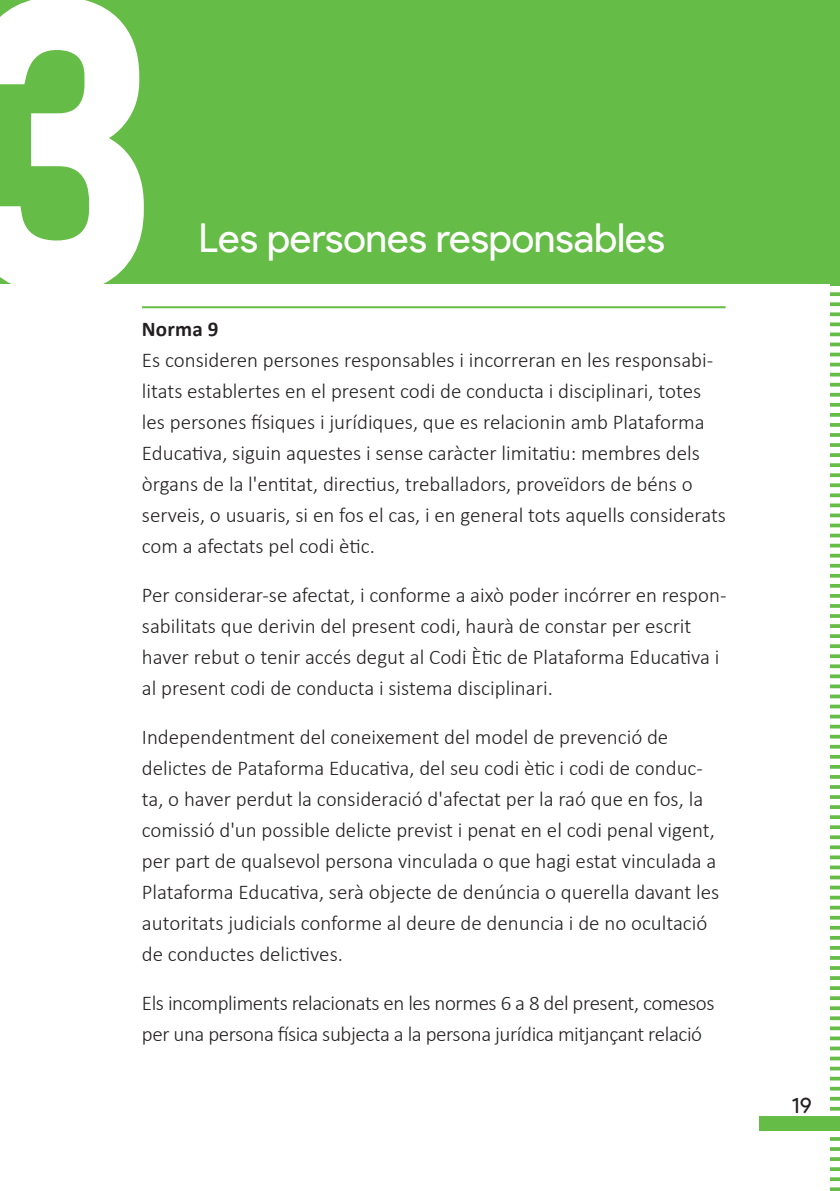
<style>
.page{position:relative;width:840px;height:1191px;background:#fff}
.page>*{position:absolute;margin:0;border:0;box-sizing:border-box;transform-origin:0 0}
.t1{font:387.4px "Bahnschrift";color:#fff}
.t2{font:40px "Product Sans";color:#fff}
.t3{font:22px "Product Sans";color:#231f20}
.t4{font:300 21px/31px "Calibri";color:#231f20}
.t5{font:300 21px/31px "Calibri";letter-spacing:-.02em;color:#231f20}
.t6{font:700 21px "Calibri";letter-spacing:.01em;color:#231f20}
</style>
<div class="page">
<div style="left:758px;top:1116px;width:81px;height:14px;background:#65bc46"></div>
<svg style="left:829px;top:283px;width:10px;height:908px"></svg>
<div style="left:0;top:0;width:839px;height:283px;background:#65bc46"></div>
<svg style="left:0;top:0;width:154px;height:284px"></svg>
<hr style="left:142px;top:306px;width:583px;height:2px;background:#65bc46">
<h1 class="t1" style="left:-43px;top:-98px;width:206px">3</h1>
<p class="t2" style="left:198px;top:216px;width:468px">Les persones responsables</p>
<p class="t6" style="left:142px;top:314px;width:78px">Norma 9</p>
<p class="t4" style="left:142px;top:344px;width:585px">Es consideren persones responsables i incorreran en les responsabi&shy;litats establertes en el present codi de conducta i disciplinari, totes les persones físiques i jurídiques, que es relacionin amb Plataforma Educativa, siguin aquestes i sense caràcter limitatiu: membres dels òrgans de la l'entitat, directius, treballadors, proveïdors de béns o serveis, o usuaris, si en fos el cas, i en general tots aquells considerats com a afectats pel codi ètic.</p>
<p class="t4" style="left:142px;top:579px;width:585px">Per considerar-se afectat, i conforme a això poder incórrer en respon&shy;sabilitats que derivin del present codi, haurà de constar per escrit haver rebut o tenir accés degut al Codi Ètic de Plataforma Educativa i al present codi de conducta i sistema disciplinari.</p>
<p class="t4" style="left:142px;top:721px;width:578px">Independentment del coneixement del model de prevenció de delictes de Pataforma Educativa, del seu codi ètic i codi de conduc&shy;ta, o haver perdut la consideració d'afectat per la raó que en fos, la comissió d'un possible delicte previst i penat en el codi penal vigent, per part de qualsevol persona vinculada o que hagi estat vinculada a Plataforma Educativa, serà objecte de denúncia o querella davant les autoritats judicials conforme al deure de denuncia i de no ocultació de conductes delictives.</p>
<p class="t5" style="left:142px;top:987px;width:574px">Els incompliments relacionats en les normes 6 a 8 del present, comesos per una persona física subjecta a la persona jurídica mitjançant relació</p>
<p class="t3" style="left:791px;top:1092px;width:22px">19</p>
</div>
